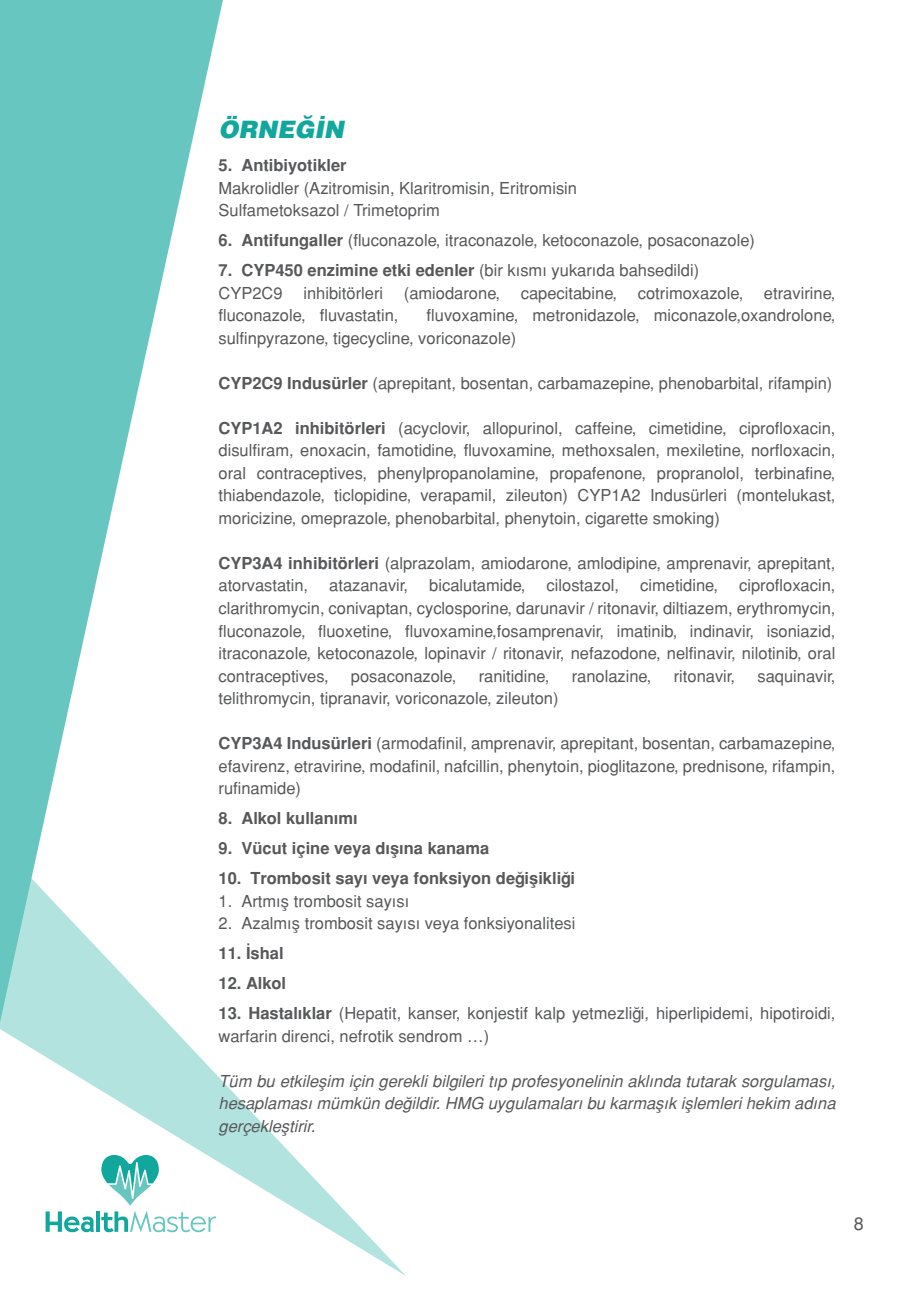
<style>
.page{position:relative;width:919px;height:1289px;background:#fff}
.page>*{position:absolute;margin:0;border:0;box-sizing:border-box;transform-origin:0 0}
.t1{font:24px "Helvetica Black Italic Tr";color:#12a79d}
.t2{font:18px "Helvetica Normal Tr";color:#57585a}
.t3{font:16.5px/22.5px "Helvetica Normal Tr";color:#57585a}
.t4{font:italic 16.5px/22.5px "Helvetica Tr";color:#57585a;text-align:justify}
.t5{font:700 16.5px "Helvetica Tr";color:#57585a}
.s1{font-family:"Helvetica Tr";font-weight:700}
</style>
<div class="page">
<svg style="left:0;top:0;width:223px;height:838px;fill:#67c7c0"></svg>
<svg style="left:0;top:838px;width:406px;height:438px"></svg>
<h1 class="t1" style="left:218px;top:114px;width:127px">ÖRNEĞİN</h1>
<p class="t5" style="left:218px;top:155px;width:130px">5. Antibiyotikler</p>
<p class="t3" style="left:218px;top:177px;width:360px">Makrolidler (Azitromisin, Klaritromisin, Eritromisin<br>Sulfametoksazol / Trimetoprim</p>
<p class="t3" style="left:218px;top:229px;width:538px"><span class="s1">6. Antifungaller</span> (fluconazole, itraconazole, ketoconazole, posaconazole)</p>
<p class="t3" style="left:218px;top:259px;width:482px"><span class="s1">7. CYP450 enzimine etki edenler</span> (bir kısmı yukarıda bahsedildi)<br>CYP2C9</p>
<p class="t3" style="left:303px;top:282px;width:81px">inhibitörleri</p>
<p class="t3" style="left:404px;top:282px;width:98px">(amiodarone,</p>
<p class="t3" style="left:521px;top:282px;width:98px">capecitabine,</p>
<p class="t3" style="left:637px;top:282px;width:107px">cotrimoxazole,</p>
<p class="t3" style="left:763px;top:282px;width:73px">etravirine,</p>
<p class="t3" style="left:218px;top:304px;width:181px">fluconazole, fluvastatin,</p>
<p class="t3" style="left:218px;top:304px;width:618px;text-indent:208px">fluvoxamine, metronidazole, miconazole,oxandrolone, sulfinpyrazone, tigecycline, voriconazole)</p>
<p class="t3" style="left:218px;top:372px;width:615px"><span class="s1">CYP2C9 Indusürler</span> (aprepitant, bosentan, carbamazepine, phenobarbital, rifampin)</p>
<p class="t3" style="left:218px;top:417px;width:618px;text-align:justify"><span class="s1">CYP1A2 inhibitörleri</span> (acyclovir, allopurinol, caffeine, cimetidine, ciprofloxacin, disulfiram, enoxacin, famotidine, fluvoxamine, methoxsalen, mexiletine, norfloxacin, oral contraceptives, phenylpropanolamine, propafenone, propranolol, terbinafine, thiabendazole, ticlopidine, verapamil, zileuton) CYP1A2 Indusürleri (montelukast, moricizine, omeprazole, phenobarbital, phenytoin, cigarette smoking)</p>
<p class="t3" style="left:218px;top:552px;width:618px"><span class="s1">CYP3A4 inhibitörleri</span> (alprazolam, amiodarone, amlodipine, amprenavir, aprepitant, atorvastatin,</p>
<p class="t3" style="left:218px;top:574px;width:618px;text-align:justify;text-indent:520px">ciprofloxacin, clarithromycin, conivaptan, cyclosporine, darunavir / ritonavir, diltiazem, erythromycin, fluconazole, fluoxetine, fluvoxamine,fosamprenavir, imatinib, indinavir, isoniazid, itraconazole, ketoconazole, lopinavir / ritonavir, nefazodone, nelfinavir, nilotinib, oral contraceptives,</p>
<p class="t3" style="left:329px;top:574px;width:80px">atazanavir,</p>
<p class="t3" style="left:429px;top:574px;width:98px">bicalutamide,</p>
<p class="t3" style="left:546px;top:574px;width:74px">cilostazol,</p>
<p class="t3" style="left:640px;top:574px;width:79px">cimetidine,</p>
<p class="t3" style="left:351px;top:664px;width:107px">posaconazole,</p>
<p class="t3" style="left:478px;top:664px;width:72px">ranitidine,</p>
<p class="t3" style="left:571px;top:664px;width:81px">ranolazine,</p>
<p class="t3" style="left:673px;top:664px;width:63px">ritonavir,</p>
<p class="t3" style="left:757px;top:664px;width:79px">saquinavir,</p>
<p class="t3" style="left:218px;top:687px;width:341px">telithromycin, tipranavir, voriconazole, zileuton)</p>
<p class="t3" style="left:218px;top:732px;width:618px;text-align:justify"><span class="s1">CYP3A4 Indusürleri</span> (armodafinil, amprenavir, aprepitant, bosentan, carbamazepine, efavirenz, etravirine, modafinil, nafcillin, phenytoin, pioglitazone, prednisone, rifampin, rufinamide)</p>
<p class="t5" style="left:218px;top:808px;width:141px">8. Alkol kullanımı</p>
<p class="t5" style="left:218px;top:838px;width:272px">9. Vücut içine veya dışına kanama</p>
<p class="t5" style="left:218px;top:868px;width:358px">10. Trombosit sayı veya fonksiyon değişikliği</p>
<p class="t3" style="left:218px;top:889px;width:192px">1. Artmış trombosit sayısı</p>
<p class="t3" style="left:218px;top:912px;width:358px">2. Azalmış trombosit sayısı veya fonksiyonalitesi</p>
<p class="t5" style="left:218px;top:943px;width:67px">11. İshal</p>
<p class="t5" style="left:218px;top:973px;width:69px">12. Alkol</p>
<p class="t3" style="left:218px;top:1002px;width:618px"><span class="s1">13. Hastalıklar</span> (Hepatit, kanser, konjestif kalp yetmezliği, hiperlipidemi, hipotiroidi, warfarin direnci, nefrotik sendrom …)</p>
<p class="t4" style="left:218px;top:1069px;width:618px">Tüm bu etkileşim için gerekli bilgileri tıp profesyonelinin aklında tutarak sorgulaması, hesaplaması mümkün değildir. HMG uygulamaları bu karmaşık işlemleri hekim adına gerçekleştirir.</p>
<p class="t2" style="left:853px;top:1213px;width:12px">8</p>
</div>
